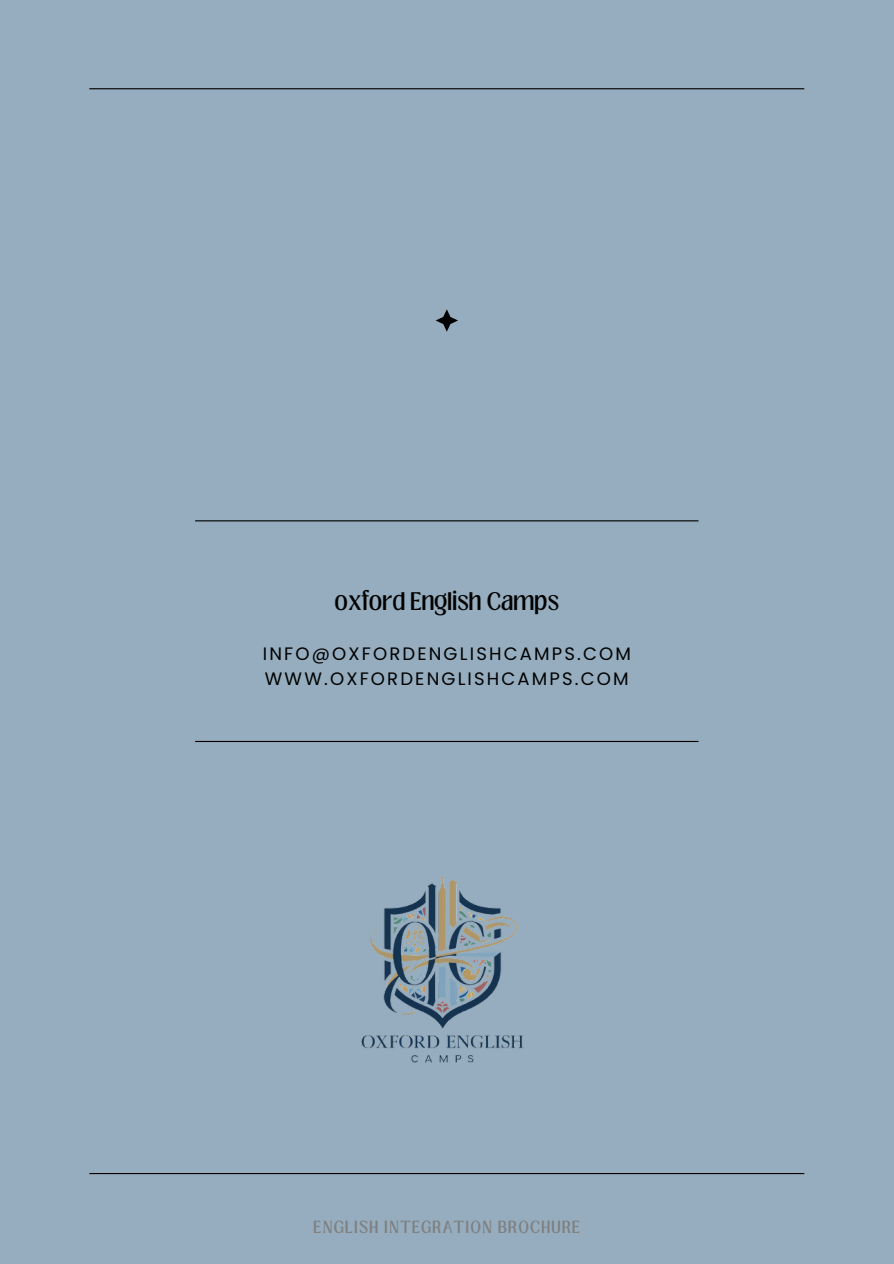
<style>
.page{position:relative;width:894px;height:1264px;background:#fff}
.page>*{position:absolute;margin:0;border:0;box-sizing:border-box;transform-origin:0 0}
.t1{font:19.5px "Loubag";letter-spacing:.01em;color:#010101}
.t2{font:18px/24.8px "Poppins";letter-spacing:.12em;color:#010101}
.t3{font:13.5px "Loubag";letter-spacing:.1em;color:#7f7f7f}
</style>
<div class="page">
<div style="left:0;top:0;width:893px;height:1263px;background:#95adbe"></div>
<hr style="left:195px;top:741px;width:503px;height:1px;background:#000">
<hr style="left:195px;top:520px;width:503px;height:1px;background:#000">
<hr style="left:89px;top:88px;width:715px;height:1px;background:#000">
<hr style="left:89px;top:1172px;width:715px;height:2px;background:#000">
<svg style="left:435px;top:309px;width:23px;height:23px"></svg>
<img style="left:361px;top:876px;width:162px;height:187px">
<h1 class="t1" style="left:334px;top:585px;width:226px">oxford English Camps</h1>
<p class="t2" style="left:263px;top:641px;width:369px">INFO@OXFORDENGLISHCAMPS.COM<br>WWW.OXFORDENGLISHCAMPS.COM</p>
<h2 class="t3" style="left:313px;top:1216px;width:268px">ENGLISH INTEGRATION BROCHURE</h2>
</div>
